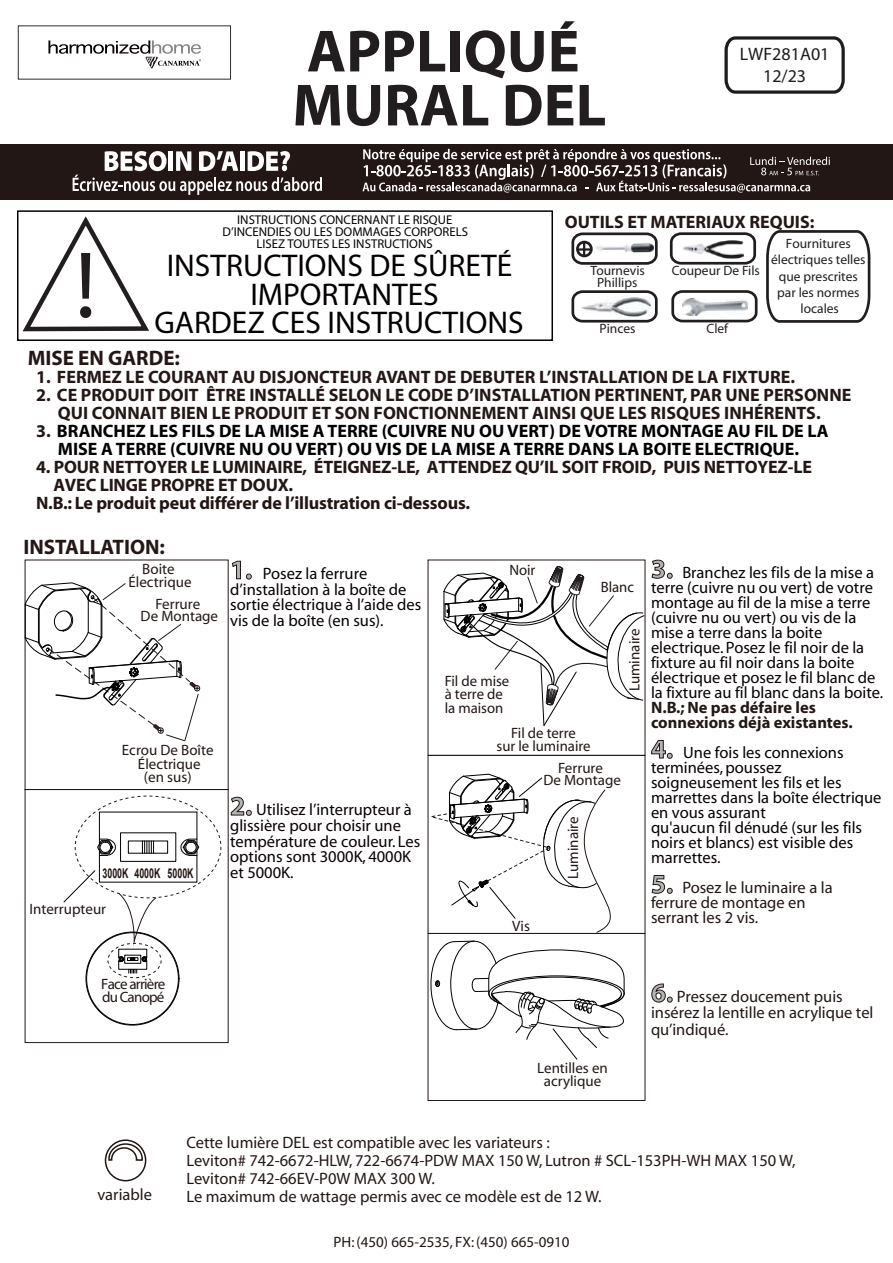
<style>
.page{position:relative;width:893px;height:1263px;background:#fff}
.page>*{position:absolute;margin:0;border:0;box-sizing:border-box;transform-origin:0 0}
.t1{font:94.8px "Myriad";color:#221e1f}
.t2{font:700 60px/54px "Myriad";color:#221e1f}
.t3{font:31.5px/28.5px "Myriad";color:#040000;text-align:center}
.t4{font:700 21px "Myriad";color:#231815}
.t5{font:700 18px/18px "Myriad";color:#231815;text-align:center}
.t6{font:700 18px/18px "Myriad";color:#000;text-align:center}
.t7{font:700 18px "Myriad";letter-spacing:-.01em;color:#221714}
.t8{font:700 18px "Myriad";letter-spacing:-.01em;color:#211613}
.t9{font:18px/21.6px "Myriad";color:#201c1d;text-align:center}
.t10{font:16.5px/15px "Myriad";color:#070001}
.t11{font:16.5px/18px "Myriad";color:#231815}
.t12{font:16.5px/15.8px "Myriad";color:#080102}
.t13{font:16.5px/16.5px "Myriad";color:#221815}
.t14{font:16.5px/15px "Myriad";color:#221714}
.t15{font:700 16.5px/15px "Myriad";color:#221815}
.t16{font:15px/13.5px "Myriad";color:#211714}
.t17{font:15px/12px "Myriad";color:#231815;text-align:center}
.t18{font:15px/13.5px "Myriad";color:#221714;text-align:center}
.t19{font:15px "Myriad";color:#201613}
.t20{font:15px/13.5px "Myriad";color:#221815;text-align:center}
.t21{font:15px/13.5px "Myriad";letter-spacing:-.05em;color:#221714}
.t22{font:15px "Myriad";color:#211512}
.t23{font:13.5px/16.2px "Myriad";color:#221e1f;text-align:center}
.t24{font:700 13.5px "Arial";color:#231815;scale:.65 1}
.t25{font:12.75px/12px "Myriad";color:#040000;text-align:center}
.s1{color:#231815}
.s2{color:#221714}
.s3{font-weight:700;font-size:27px;color:#b3b3b3}
</style>
<div class="page">
<svg style="left:724px;top:36px;width:121px;height:58px"></svg>
<svg style="left:669px;top:232px;width:88px;height:33px"></svg>
<svg style="left:571px;top:290px;width:87px;height:33px"></svg>
<svg style="left:571px;top:232px;width:87px;height:33px"></svg>
<svg style="left:671px;top:290px;width:87px;height:33px"></svg>
<img style="left:581px;top:296px;width:69px;height:20px">
<svg style="left:22px;top:216px;width:127px;height:116px"></svg>
<div style="left:17px;top:210px;width:536px;height:131px;border:2px solid #040000"></div>
<svg style="left:766px;top:230px;width:105px;height:93px"></svg>
<div style="left:0;top:144px;width:893px;height:55px;background:#221714"></div>
<svg style="left:73px;top:151px;width:249px;height:44px"></svg>
<svg style="left:362px;top:149px;width:468px;height:44px"></svg>
<svg style="left:232px;top:560px;width:20px;height:19px"></svg>
<svg style="left:230px;top:796px;width:22px;height:20px"></svg>
<svg style="left:651px;top:559px;width:22px;height:20px"></svg>
<svg style="left:651px;top:740px;width:22px;height:19px"></svg>
<svg style="left:651px;top:875px;width:22px;height:19px"></svg>
<svg style="left:651px;top:983px;width:22px;height:20px"></svg>
<svg style="left:48px;top:40px;width:153px;height:28px"></svg>
<svg style="left:24px;top:582px;width:177px;height:160px"></svg>
<div style="left:428px;top:755px;width:217px;height:178px;border:1px solid #231815"></div>
<div style="left:428px;top:933px;width:217px;height:168px;border:1px solid #231815"></div>
<svg style="left:443px;top:566px;width:202px;height:161px"></svg>
<svg style="left:428px;top:773px;width:199px;height:160px"></svg>
<div style="left:25px;top:789px;width:203px;height:254px;border:1px solid #231815"></div>
<div style="left:108px;top:943px;width:53px;height:35px;border:1px dashed #231815;border-radius:50%"></div>
<div style="left:120px;top:832px;width:56px;height:30px;border:1px solid #040000"></div>
<svg style="left:97px;top:811px;width:103px;height:45px"></svg>
<svg style="left:118px;top:893px;width:39px;height:49px"></svg>
<svg style="left:63px;top:870px;width:33px;height:33px"></svg>
<svg style="left:118px;top:948px;width:29px;height:25px"></svg>
<svg style="left:429px;top:940px;width:196px;height:120px"></svg>
<div style="left:105px;top:1139px;width:41px;height:42px;border:2px solid #211512;border-radius:50%"></div>
<svg style="left:108px;top:1142px;width:36px;height:19px"></svg>
<h1 class="t1" style="left:75px;top:238px;width:23px">!</h1>
<h2 class="t2" style="left:292px;top:26px;width:315px">APPLIQUÉ<br>MURAL DEL</h2>
<p class="t9" style="left:740px;top:44px;width:91px">LWF281A01<br>12/23</p>
<p class="t25" style="left:223px;top:214px;width:247px">INSTRUCTIONS CONCERNANT LE RISQUE<br>D’INCENDIES OU LES DOMMAGES CORPORELS<br>LISEZ TOUTES LES INSTRUCTIONS</p>
<h3 class="t3" style="left:154px;top:253px;width:371px">INSTRUCTIONS DE SÛRETÉ<br>IMPORTANTES<br>GARDEZ CES INSTRUCTIONS</h3>
<p class="t23" style="left:771px;top:236px;width:96px">Fournitures électriques telles que prescrites par les normes locales</p>
<p class="t5" style="left:565px;top:214px;width:251px">OUTILS ET MATERIAUX REQUIS:</p>
<p class="t23" style="left:590px;top:265px;width:56px;line-height:12px">Tournevis<br>Phillips</p>
<p class="t23" style="left:672px;top:263px;width:90px">Coupeur De Fils</p>
<p class="t23" style="left:599px;top:321px;width:37px">Pinces</p>
<p class="t23" style="left:706px;top:321px;width:23px">Clef</p>
<p class="t4" style="left:28px;top:347px;width:154px">MISE EN GARDE:</p>
<p class="t5" style="left:36px;top:368px;width:760px">1. FERMEZ LE COURANT AU DISJONCTEUR AVANT DE DEBUTER L’INSTALLATION DE LA FIXTURE.</p>
<p class="t5" style="left:36px;top:386px;width:817px">2. CE PRODUIT DOIT ÊTRE INSTALLÉ SELON LE CODE D’INSTALLATION PERTINENT, PAR UNE PERSONNE<br>QUI CONNAIT BIEN LE PRODUIT ET SON FONCTIONNEMENT AINSI QUE LES RISQUES INHÉRENTS.</p>
<p class="t6" style="left:36px;top:422px;width:794px"><span class="s1">3.</span> BRANCHEZ LES FILS DE LA MISE A TERRE (CUIVRE NU OU VERT) DE VOTRE MONTAGE AU FIL DE LA<br>MISE A TERRE (CUIVRE NU OU VERT) OU VIS DE LA MISE A TERRE DANS LA BOITE ELECTRIQUE.</p>
<p class="t7" style="left:36px;top:458px;width:777px">4. POUR NETTOYER LE LUMINAIRE, ÉTEIGNEZ-LE, ATTENDEZ QU’IL SOIT FROID, PUIS NETTOYEZ-LE</p>
<p class="t7" style="left:53px;top:476px;width:241px">AVEC LINGE PROPRE ET DOUX.</p>
<p class="t8" style="left:36px;top:494px;width:436px"><span class="s2">N.B.:</span> Le produit peut différer de l’illustration ci-dessous.</p>
<p class="t4" style="left:23px;top:536px;width:143px">INSTALLATION:</p>
<p class="t17" style="left:129px;top:563px;width:64px;line-height:13.5px">Boite<br>Électrique</p>
<p class="t17" style="left:141px;top:599px;width:79px">Ferrure<br>De Montage</p>
<p class="t10" style="left:230px;top:566px;width:193px;line-height:15.8px"><span class="s3">1.</span> Posez la ferrure d’installation à la boîte de sortie électrique à l’aide des vis de la boîte (en sus).</p>
<p class="t18" style="left:122px;top:744px;width:93px">Ecrou De Boîte<br>Électrique<br>(en sus)</p>
<p class="t24" style="left:103px;top:864px;width:142px">3000K 4000K 5000K</p>
<p class="t18" style="left:30px;top:903px;width:78px">Interrupteur</p>
<p class="t12" style="left:230px;top:802px;width:192px"><span class="s3">2.</span> Utilisez l’interrupteur à glissière pour choisir une température de couleur. Les options sont 3000K, 4000K et 5000K.</p>
<p class="t21" style="left:101px;top:977px;width:66px">Face arrière du Canopé</p>
<p class="t16" style="left:509px;top:563px;width:28px">Noir</p>
<p class="t16" style="left:601px;top:580px;width:35px">Blanc</p>
<p class="t16" style="left:445px;top:675px;width:66px">Fil de mise à terre de la maison</p>
<p class="t16" style="left:496px;top:727px;width:96px;text-align:center">Fil de terre<br>sur le luminaire</p>
<p class="t22" style="left:627px;top:691px;width:64px;rotate:-90deg">Luminaire</p>
<p class="t17" style="left:543px;top:762px;width:79px">Ferrure<br>De Montage</p>
<p class="t20" style="left:512px;top:920px;width:19px">Vis</p>
<p class="t22" style="left:566px;top:879px;width:64px;rotate:-90deg">Luminaire</p>
<p class="t10" style="left:651px;top:566px;width:234px"><span class="s3">3.</span> Branchez les fils de la mise a terre (cuivre nu ou vert) de votre montage au fil de la mise a terre (cuivre nu ou vert) ou vis de la mise a terre dans la boite electrique. Posez le fil noir de la fixture au fil noir dans la boite électrique et posez le fil blanc de la fixture au fil blanc dans la boite.</p>
<p class="t15" style="left:651px;top:700px;width:203px">N.B.; Ne pas défaire les connexions déjà existantes.</p>
<p class="t10" style="left:651px;top:746px;width:232px"><span class="s3">4.</span> Une fois les connexions terminées, poussez soigneusement les fils et les marrettes dans la boîte électrique en vous assurant<br>qu'aucun fil dénudé (sur les fils noirs et blancs) est visible des marrettes.</p>
<p class="t14" style="left:651px;top:881px;width:183px"><span class="s3">5.</span> Posez le luminaire a la ferrure de montage en serrant les 2 vis.</p>
<p class="t20" style="left:537px;top:1062px;width:72px">Lentilles en acrylique</p>
<p class="t13" style="left:651px;top:989px;width:224px"><span class="s3">6.</span> Pressez doucement puis insérez la lentille en acrylique tel qu’indiqué.</p>
<p class="t11" style="left:98px;top:1186px;width:56px">variable</p>
<p class="t11" style="left:186px;top:1134px;width:610px">Cette lumière DEL est compatible avec les variateurs :<br>Leviton# 742-6672-HLW, 722-6674-PDW MAX 150 W, Lutron # SCL-153PH-WH MAX 150 W, Leviton# 742-66EV-P0W MAX 300 W.<br>Le maximum de wattage permis avec ce modèle est de 12 W.</p>
<p class="t19" style="left:334px;top:1234px;width:237px">PH: (450) 665-2535, FX: (450) 665-0910</p>
</div>
